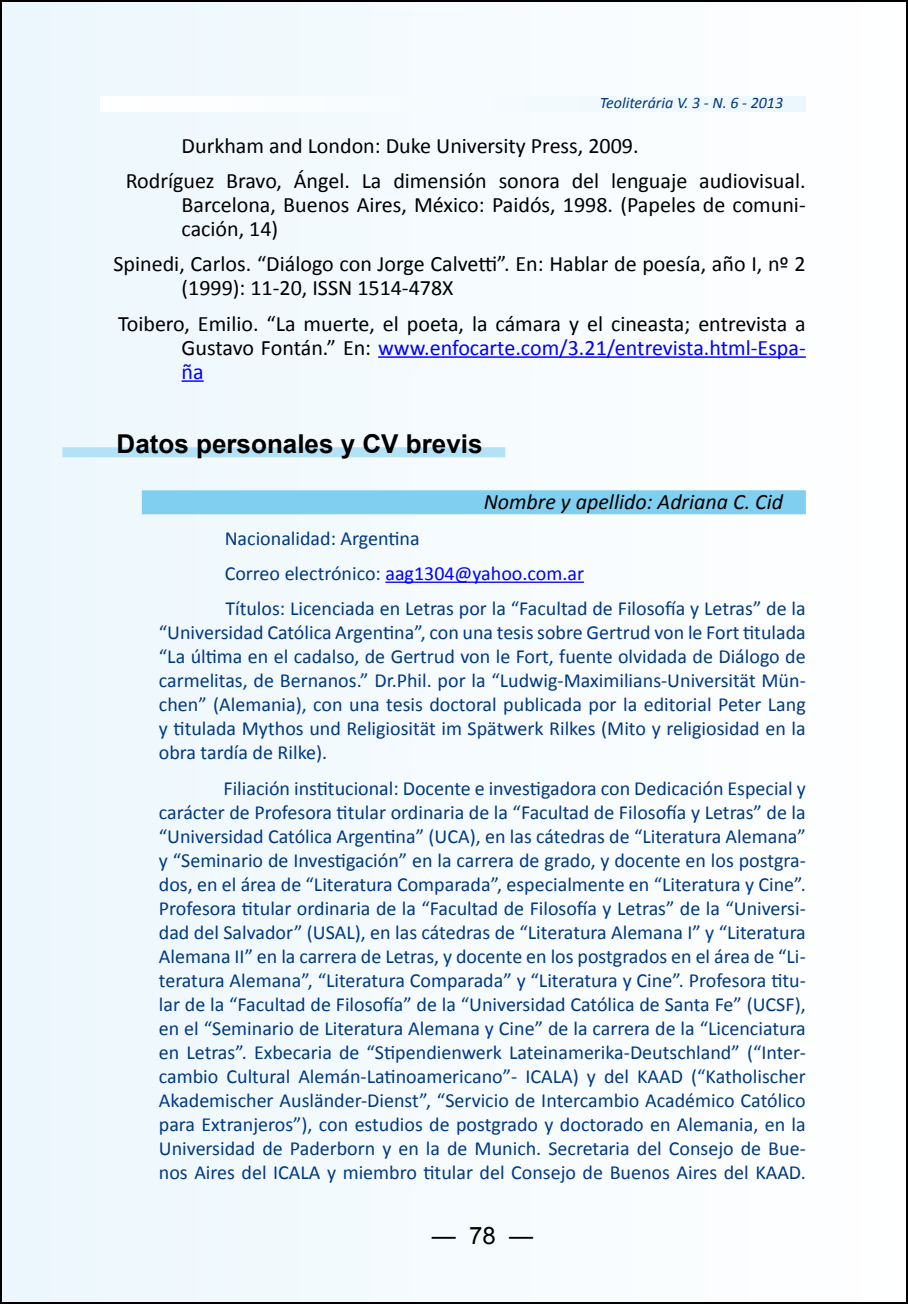
<style>
.page{position:relative;width:908px;height:1304px;background:#fff}
.page>*{position:absolute;margin:0;border:0;box-sizing:border-box;transform-origin:0 0}
.t1{font:700 26px "Arial";color:#000}
.t2{font:24px "Arial";color:#000}
.t3{font:22px/24px "Calibri";color:#000}
.t4{font:italic 22px "Calibri";color:#000}
.t5{font:20px/24px "Calibri";color:#003882;text-align:justify}
.t6{font:italic 16px "Calibri";color:#003882}
.s1{color:#00f}
</style>
<div class="page">
<div style="left:1px;top:1px;width:905px;height:1302px;background:#f5fbfe"></div>
<hr style="left:378px;top:356px;width:427px;height:2px;background:#00f">
<hr style="left:181px;top:380px;width:23px;height:2px;background:#00f">
<div style="left:62px;top:447px;width:443px;height:10px;background:#b3e2f6"></div>
<div style="left:142px;top:490px;width:663px;height:24px;background:#80cef0"></div>
<hr style="left:385px;top:582px;width:198px;height:1px;background:#00f">
<p class="t6" style="left:599px;top:93px;width:185px">Teoliterária V. 3 - N. 6 - 2013</p>
<p class="t3" style="left:126px;top:127px;width:681px;line-height:35.4px;text-indent:56px">Durkham and London: Duke University Press, 2009.<br>Rodríguez Bravo, Ángel. La dimensión sonora del lenguaje audiovisual.</p>
<p class="t3" style="left:181px;top:192px;width:625px">Barcelona, Buenos Aires, México: Paidós, 1998. (Papeles de comuni&shy;cación, 14)</p>
<p class="t3" style="left:181px;top:251px;width:625px;text-indent:-68px">Spinedi, Carlos. “Diálogo con Jorge Calvetti”. En: Hablar de poesía, año I, nº 2 (1999): 11-20, ISSN 1514-478X</p>
<p class="t3" style="left:181px;top:310px;width:625px;text-align:justify;text-indent:-63px">Toibero, Emilio. “La muerte, el poeta, la cámara y el cineasta; entrevista a Gustavo Fontán.” En: <span class="s1">www.enfocarte.com/3.21/entrevista.html-Espa&shy;ña</span></p>
<h1 class="t1" style="left:117px;top:426px;width:367px">Datos personales y CV brevis</h1>
<p class="t4" style="left:483px;top:488px;width:301px">Nombre y apellido: Adriana C. Cid</p>
<p class="t5" style="left:224px;top:519px;width:582px;line-height:35.4px;text-align:left">Nacionalidad: Argentina<br>Correo electrónico: <span class="s1">aag1304@yahoo.com.ar<br></span>Títulos: Licenciada en Letras por la “Facultad de Filosofía y Letras” de la</p>
<p class="t5" style="left:159px;top:620px;width:648px">“Universidad Católica Argentina”, con una tesis sobre Gertrud von le Fort titulada “La última en el cadalso, de Gertrud von le Fort, fuente olvidada de Diálogo de carmelitas, de Bernanos.” Dr.Phil. por la “Ludwig-Maximilians-Universität Mün&shy;chen” (Alemania), con una tesis doctoral publicada por la editorial Peter Lang y titulada Mythos und Religiosität im Spätwerk Rilkes (Mito y religiosidad en la obra tardía de Rilke).</p>
<p class="t5" style="left:159px;top:775px;width:648px;text-indent:65px">Filiación institucional: Docente e investigadora con Dedicación Especial y carácter de Profesora titular ordinaria de la “Facultad de Filosofía y Letras” de la “Universidad Católica Argentina” (UCA), en las cátedras de “Literatura Alemana” y “Seminario de Investigación” en la carrera de grado, y docente en los postgra&shy;dos, en el área de “Literatura Comparada”, especialmente en “Literatura y Cine”.<br>Profesora titular ordinaria de la “Facultad de Filosofía y Letras” de la “Universi&shy;dad del Salvador” (USAL), en las cátedras de “Literatura Alemana I” y “Literatura Alemana II” en la carrera de Letras, y docente en los postgrados en el área de “Li&shy;teratura Alemana”, “Literatura Comparada” y “Literatura y Cine”. Profesora titu&shy;lar de la “Facultad de Filosofía” de la “Universidad Católica de Santa Fe” (UCSF), en el “Seminario de Literatura Alemana y Cine” de la carrera de la “Licenciatura en Letras”. Exbecaria de “Stipendienwerk Lateinamerika-Deutschland” (“Inter&shy;cambio Cultural Alemán-Latinoamericano”- ICALA) y del KAAD (“Katholischer Akademischer Ausländer-Dienst”, “Servicio de Intercambio Académico Católico para Extranjeros”), con estudios de postgrado y doctorado en Alemania, en la Universidad de Paderborn y en la de Munich. Secretaria del Consejo de Bue&shy;nos Aires del ICALA y miembro titular del Consejo de Buenos Aires del KAAD.</p>
<p class="t2" style="left:431px;top:1219px;width:103px">— 78 —</p>
</div>
